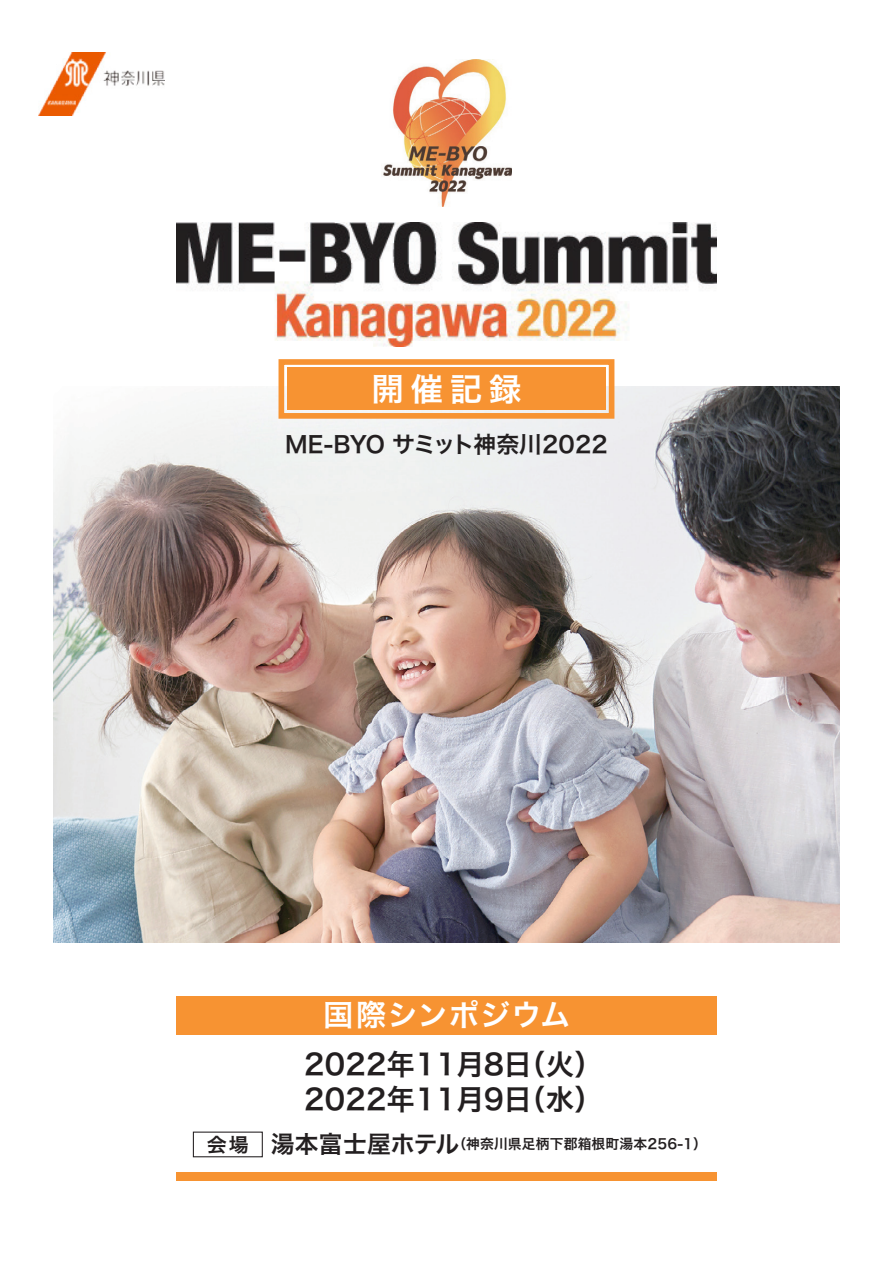
<style>
.page{position:relative;width:893px;height:1263px;background:#fff}
.page>*{position:absolute;margin:0;border:0;box-sizing:border-box;transform-origin:0 0}
.段落スタイル_1{font:31.95px "Hira Kaku Std W6";color:#fff}
.段落スタイル_1-2{font:29.7px "Hira Kaku Std W6";letter-spacing:.045em;color:#fff}
.段落スタイル_1-3{font:28.5px "Hira Kaku Std W6";letter-spacing:.01em;color:#231f20}
.段落スタイル_1-4{font:23.85px "Hira Kaku Std W6";letter-spacing:.01em;color:#231f20}
.段落スタイル_1-5{font:22.8px "Hira Kaku Std W6";color:#231f20}
.段落スタイル_1-6{font:19.5px "Hira Kaku Std W6";color:#231f20}
.段落スタイル_1-7{font:13.8px "Hira Kaku Std W6";letter-spacing:.01em;color:#231f20}
</style>
<div class="page">
<img style="left:54px;top:387px;width:785px;height:556px">
<img style="left:383px;top:60px;width:128px;height:146px">
<div style="left:176px;top:996px;width:540px;height:38px;background:#f79332"></div>
<div style="left:176px;top:1172px;width:540px;height:8px;background:#f79332"></div>
<div style="left:193px;top:1131px;width:70px;height:26px;border:1px solid #231f20"></div>
<img style="left:39px;top:52px;width:126px;height:63px">
<img style="left:176px;top:222px;width:540px;height:125px">
<svg style="left:276px;top:359px;width:341px;height:62px;background:#f6a556"></svg>
<div style="left:290px;top:370px;width:313px;height:37px;border:6px solid #f79332"></div>
<p class="段落スタイル_1" style="left:372px;top:364px;width:151px">開催記録</p>
<p class="段落スタイル_1-5" style="left:285px;top:427px;width:324px">ME-BYO サミット神奈川2022</p>
<p class="段落スタイル_1-6" style="left:207px;top:1129px;width:43px">会場</p>
<p class="段落スタイル_1-2" style="left:323px;top:992px;width:248px">国際シンポジウム</p>
<p class="段落スタイル_1-3" style="left:304px;top:1042px;width:301px">2022年11月8 （日火(</p>
<p class="段落スタイル_1-3" style="left:304px;top:1077px;width:301px">2022年11月9 （日水(</p>
<p class="段落スタイル_1-7" style="left:452px;top:1133px;width:256px">（神奈川県足柄下郡箱根町湯本256-1(</p>
<p class="段落スタイル_1-4" style="left:271px;top:1125px;width:190px">湯本富士屋ホテル</p>
</div>
